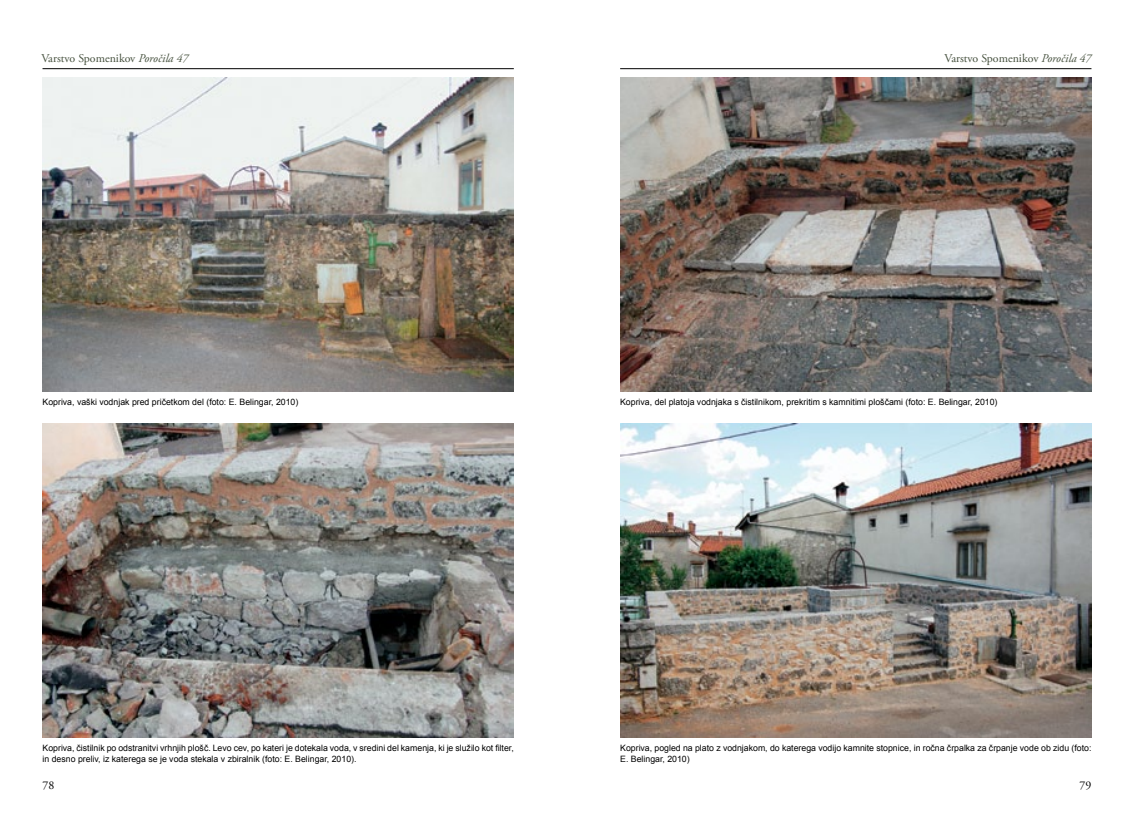
<style>
.page{position:relative;width:1134px;height:815px;background:#fff}
.page>*{position:absolute;margin:0;border:0;box-sizing:border-box;transform-origin:0 0}
.t1{font:11.88px "Adobe Garamond Pro";color:#45503d}
.t2{font:11.88px "Adobe Garamond Pro";color:#000}
.tekst{font:8.75px/11.2px "Arial";color:#000}
.s1{font-style:italic}
</style>
<div class="page">
<hr style="left:43px;top:68px;width:471px;height:1px;background:#000">
<hr style="left:620px;top:68px;width:471px;height:1px;background:#000">
<img style="left:43px;top:78px;width:471px;height:313px">
<img style="left:42px;top:424px;width:472px;height:313px">
<img style="left:620px;top:78px;width:471px;height:313px">
<img style="left:620px;top:424px;width:471px;height:313px">
<h1 class="t1" style="left:41px;top:51px;width:149px">Varstvo Spomenikov <span class="s1">Poročila 47</span></h1>
<h1 class="t1" style="left:944px;top:51px;width:149px">Varstvo Spomenikov <span class="s1">Poročila 47</span></h1>
<p class="tekst" style="left:43px;top:396px;width:257px">Kopriva, vaški vodnjak pred pričetkom del (foto: E. Belingar, 2010)</p>
<p class="tekst" style="left:620px;top:396px;width:379px">Kopriva, del platoja vodnjaka s čistilnikom, prekritim s kamnitimi ploščami (foto: E. Belingar, 2010)</p>
<p class="tekst" style="left:43px;top:742px;width:473px">Kopriva, čistilnik po odstranitvi vrhnjih plošč. Levo cev, po kateri je dotekala voda, v sredini del kamenja, ki je služilo kot filter, in desno preliv, iz katerega se je voda stekala v zbiralnik (foto: E. Belingar, 2010).</p>
<p class="tekst" style="left:620px;top:742px;width:473px">Kopriva, pogled na plato z vodnjakom, do katerega vodijo kamnite stopnice, in ročna črpalka za črpanje vode ob zidu (foto:<br>E. Belingar, 2010)</p>
<h1 class="t2" style="left:43px;top:778px;width:13px">78</h1>
<h1 class="t2" style="left:1079px;top:778px;width:13px">79</h1>
</div>
